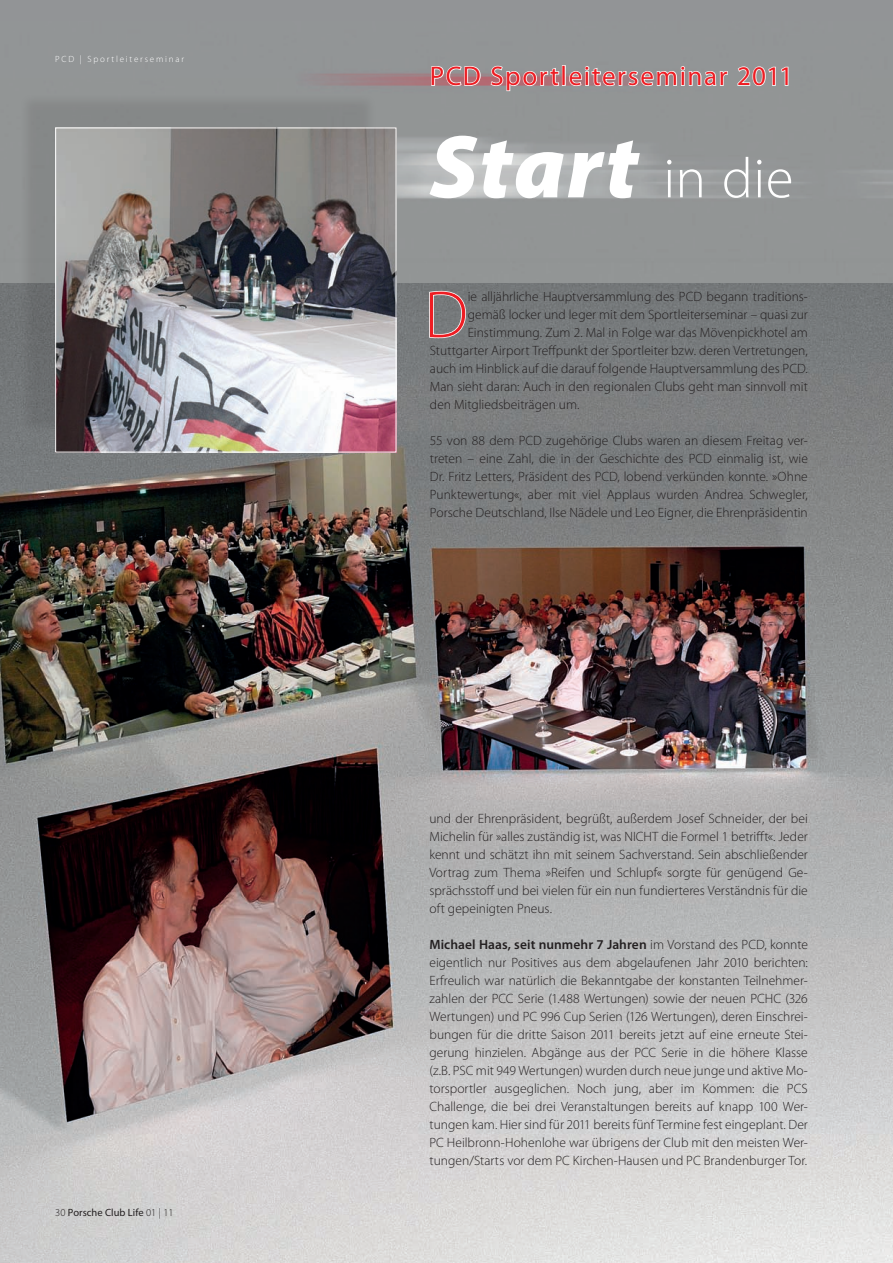
<style>
.page{position:relative;width:893px;height:1263px;background:#fff}
.page>*{position:absolute;margin:0;border:0;box-sizing:border-box;transform-origin:0 0}
.t1{font:italic 900 90px "Myriad Pro";letter-spacing:.025em;color:#fff}
.t2{font:300 66.9px "Myriad Pro";color:#ee1d23}
.t3{font:27px "Myriad Pro";letter-spacing:.06em;color:#ee1d23}
.t4{font:300 13.5px/18px "Myriad Pro";color:#231f20;text-align:justify}
.t5{font:10.5px "Myriad Pro";letter-spacing:.005em;color:#231f20}
.t6{font:300 9px "Myriad Pro";letter-spacing:.2em;color:#fff}
.s1{font-weight:300}
.s2{font-weight:300;font-style:normal;font-size:57px}
.s3{font-weight:600}
</style>
<div class="page">
<img style="left:0;top:295px;width:893px;height:968px">
<div style="left:0;top:0;width:893px;height:283px;background:#919394"></div>
<img style="left:325px;top:66px;width:568px;height:217px">
<div style="left:19px;top:93px;width:358px;height:342px;background:#231f20;opacity:.11"></div>
<img style="left:57px;top:130px;width:337px;height:320px">
<div style="left:55px;top:128px;width:341px;height:324px;border:1px solid #fff"></div>
<svg style="left:430px;top:65px;width:51px;height:22px"></svg>
<svg style="left:489px;top:65px;width:71px;height:60px"></svg>
<div style="left:562px;top:65px;width:4px;height:21px;border:2px solid #fff"></div>
<svg style="left:568px;top:66px;width:161px;height:57px"></svg>
<svg style="left:736px;top:66px;width:53px;height:21px"></svg>
<svg style="left:428px;top:290px;width:39px;height:49px;background:#919496"></svg>
<p class="t6" style="left:55px;top:54px;width:130px">PCD | Sportleiterseminar</p>
<p class="t5" style="left:55px;top:1205px;width:120px"><span class="s1">30</span> Porsche Club Life <span class="s1">01 | 11</span></p>
<h3 class="t3" style="left:430px;top:59px;width:364px">PCD Sportleiterseminar 2011</h3>
<h1 class="t1" style="left:430px;top:107px;width:365px">Start <span class="s2">in die</span></h1>
<h2 class="t2" style="left:424px;top:274px;width:45px">D</h2>
<p class="t4" style="left:468px;top:287px;width:342px">ie alljährliche Hauptversammlung des PCD begann traditions-</p>
<p class="t4" style="left:468px;top:305px;width:342px">gemäß locker und leger mit dem Sportleiterseminar – quasi zur</p>
<p class="t4" style="left:468px;top:323px;width:342px">Einstimmung. Zum 2. Mal in Folge war das Mövenpickhotel am</p>
<p class="t4" style="left:430px;top:341px;width:379px">Stuttgarter Airport Treffpunkt der Sportleiter bzw. deren Vertretungen,</p>
<p class="t4" style="left:430px;top:359px;width:379px">auch im Hinblick auf die darauf folgende Hauptversammlung des PCD.</p>
<p class="t4" style="left:430px;top:377px;width:379px">Man sieht daran: Auch in den regionalen Clubs geht man sinnvoll mit</p>
<p class="t4" style="left:430px;top:395px;width:151px">den Mitgliedsbeiträgen um.</p>
<p class="t4" style="left:430px;top:431px;width:379px">55 von 88 dem PCD zugehörige Clubs waren an diesem Freitag ver&shy;treten – eine Zahl, die in der Geschichte des PCD einmalig ist, wie Dr. Fritz Letters, Präsident des PCD, lobend verkünden konnte. »Ohne Punktewertung«, aber mit viel Applaus wurden Andrea Schwegler, Porsche Deutschland, Ilse Nädele und Leo Eigner, die Ehrenpräsidentin</p>
<p class="t4" style="left:429px;top:809px;width:380px">und der Ehrenpräsident, begrüßt, außerdem Josef Schneider, der bei Michelin für »alles zuständig ist, was NICHT die Formel 1 betrifft«. Jeder kennt und schätzt ihn mit seinem Sachverstand. Sein abschließender Vortrag zum Thema »Reifen und Schlupf« sorgte für genügend Ge&shy;sprächsstoff und bei vielen für ein nun fundierteres Verständnis für die oft gepeinigten Pneus.</p>
<p class="t4" style="left:429px;top:935px;width:380px"><span class="s3">Michael Haas, seit nunmehr 7 Jahren</span> im Vorstand des PCD, konnte eigentlich nur Positives aus dem abgelaufenen Jahr 2010 berichten:<br>Erfreulich war natürlich die Bekanntgabe der konstanten Teilnehmer&shy;zahlen der PCC Serie (1.488 Wertungen) sowie der neuen PCHC (326<br>Wertungen) und PC 996 Cup Serien (126 Wertungen), deren Einschrei&shy;bungen für die dritte Saison 2011 bereits jetzt auf eine erneute Stei&shy;gerung hinzielen. Abgänge aus der PCC Serie in die höhere Klasse (z.B. PSC mit 949 Wertungen) wurden durch neue junge und aktive Mo&shy;torsportler ausgeglichen. Noch jung, aber im Kommen: die PCS Challenge, die bei drei Veranstaltungen bereits auf knapp 100 Wer&shy;tungen kam. Hier sind für 2011 bereits fünf Termine fest eingeplant. Der PC Heilbronn-Hohenlohe war übrigens der Club mit den meisten Wer&shy;tungen/Starts vor dem PC Kirchen-Hausen und PC Brandenburger Tor.</p>
</div>
